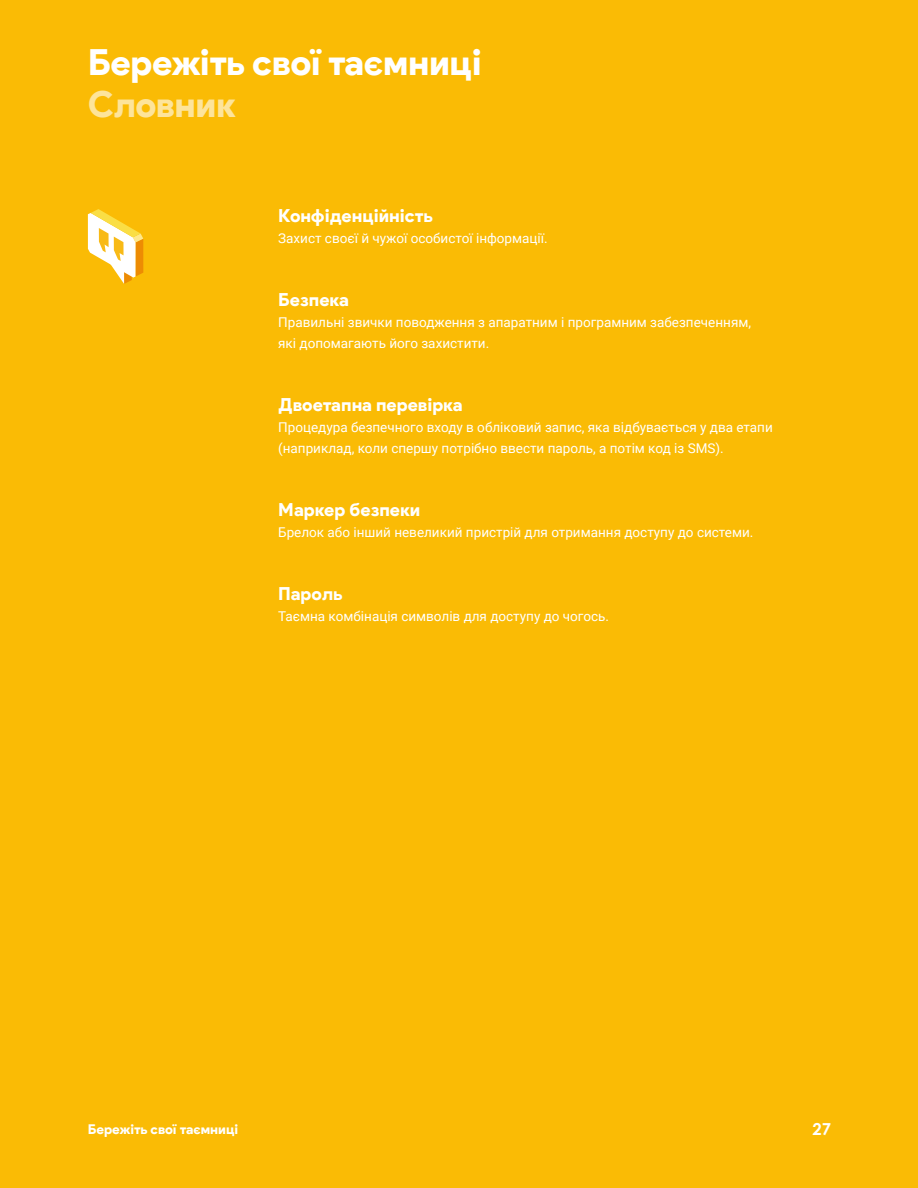
<style>
.page{position:relative;width:918px;height:1188px;background:#fabb05}
.page>*{position:absolute;margin:0;border:0;box-sizing:border-box;transform-origin:0 0}
.t1{font:900 36px/42px "Product Sans";letter-spacing:-.01em;color:#fff}
.t2{font:900 18px "Product Sans";color:#fff}
.t3{font:700 16.5px "Century Gothic";color:#fff}
.t4{font:13.5px/21px "Roboto";color:#fff}
.t5{font:900 13.5px "Product Sans";color:#fff}
.s1{color:#fde49b}
</style>
<div class="page">
<svg style="left:88px;top:209px;width:55px;height:75px"></svg>
<p class="t1" style="left:88px;top:42px;width:396px">Бережіть свої таємниці<br><span class="s1">Словник</span></p>
<p class="t2" style="left:278px;top:205px;width:156px">Конфіденційність</p>
<p class="t4" style="left:278px;top:227px;width:271px">Захист своєї й чужої особистої інформації.</p>
<p class="t2" style="left:278px;top:289px;width:72px">Безпека</p>
<p class="t4" style="left:278px;top:311px;width:474px">Правильні звички поводження з апаратним і програмним забезпеченням, які допомагають його захистити.</p>
<p class="t2" style="left:278px;top:394px;width:186px">Двоетапна перевірка</p>
<p class="t4" style="left:278px;top:416px;width:496px">Процедура безпечного входу в обліковий запис, яка відбувається у два етапи (наприклад, коли спершу потрібно ввести пароль, а потім код із SMS).</p>
<p class="t2" style="left:278px;top:499px;width:144px">Маркер безпеки</p>
<p class="t4" style="left:278px;top:521px;width:477px">Брелок або інший невеликий пристрій для отримання доступу до системи.</p>
<p class="t2" style="left:278px;top:583px;width:66px">Пароль</p>
<p class="t4" style="left:278px;top:605px;width:332px">Таємна комбінація символів для доступу до чогось.</p>
<p class="t5" style="left:88px;top:1121px;width:152px">Бережіть свої таємниці</p>
<p class="t3" style="left:813px;top:1116px;width:20px">27</p>
</div>
